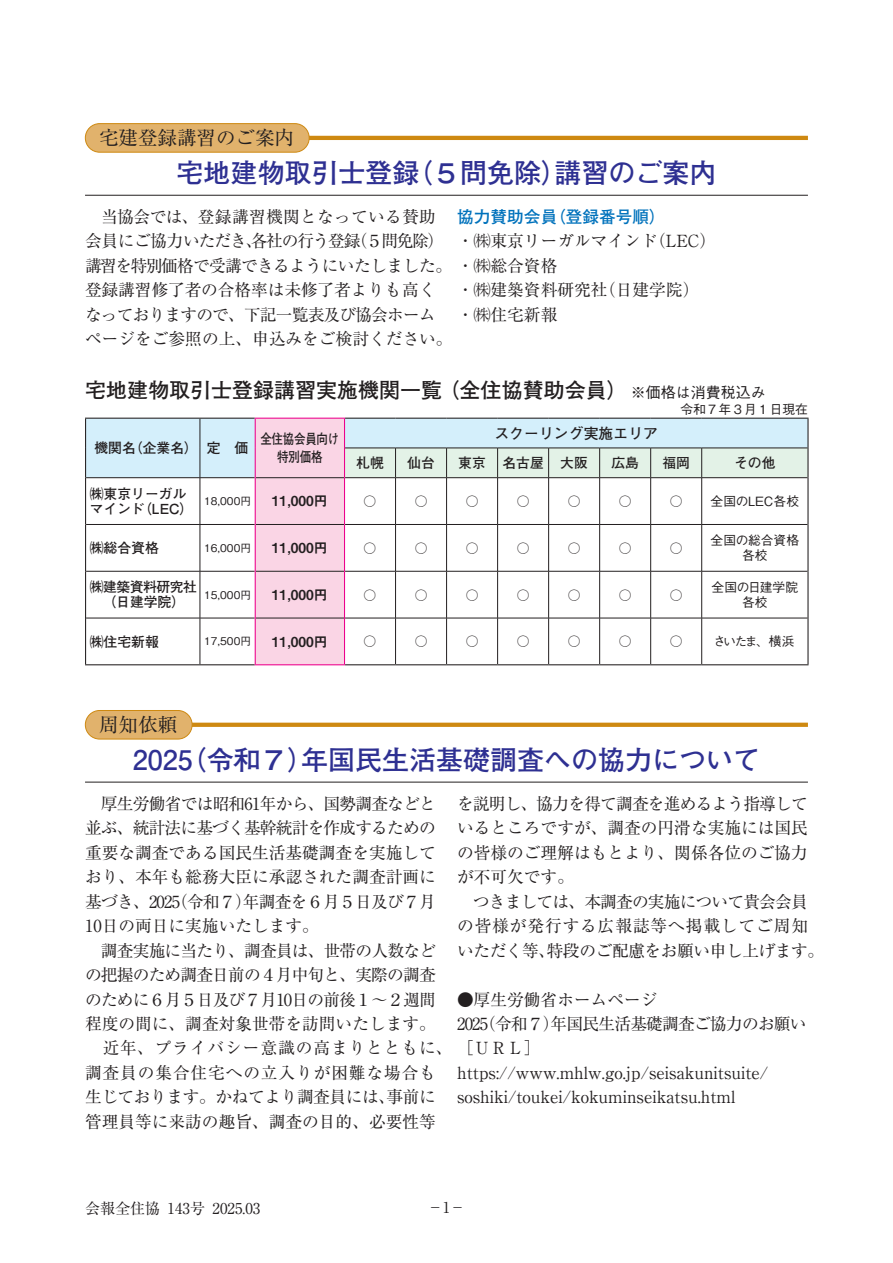
<style>
.page{position:relative;width:893px;height:1263px;background:#fff}
.page>*{position:absolute;margin:0;border:0;box-sizing:border-box;transform-origin:0 0}
.t1{font:700 27px "Futo Go B101 Pro";color:#2e3092}
.t2{font:700 21px "Futo Go B101 Pro";color:#231f20}
.t3{font:19.5px "Ryumin Pro";color:#231f20}
.t4{font:16.65px/24.5px "Ryumin Pro";letter-spacing:-.025em;color:#231f20}
.t5{font:16.65px/24.5px "Ryumin Pro";color:#231f20}
.t6{font:16.65px/24.5px "Ryumin Pro";letter-spacing:-.02em;color:#231f20}
.t7{font:16.65px/24.5px "Ryumin Pro";letter-spacing:-.045em;color:#231f20}
.t8{font:700 16.65px "Futo Go B101 Pr 5";color:#0072bc}
.t9{font:15px "Ryumin Pro";color:#231f20}
.t10{font:700 14.85px "Futo Go B101 Pro";color:#231f20}
.t11{font:700 13.8px/14.9px "Futo Go B101 Pro";color:#231f20}
.t12{font:13.8px "Midashi Go Pro MB31";color:#231f20}
.t13{font:700 13.8px/14.9px "Futo Go B101 Pro";letter-spacing:-.035em;color:#231f20;text-align:center}
.t14{font:700 13.8px/18.1px "Futo Go B101 Pro";letter-spacing:-.02em;color:#231f20;text-align:center;scale:.83 1}
.t15{font:500 12.75px/14.9px "Gothic BBB Pro";color:#231f20;text-align:center}
.t16{font:500 10.65px "Gothic BBB Pro";color:#231f20}
.s1{font-family:"Gothic BBB Pro";font-weight:500;font-size:15px}
</style>
<div class="page">
<hr style="left:170px;top:136px;width:638px;height:4px;background:#ce8911">
<div style="left:85px;top:124px;width:224px;height:28px;background:#e1b26c;border-radius:14px"></div>
<div style="left:85px;top:123px;width:224px;height:29px;border:1px solid #ce8911;border-radius:14px"></div>
<svg style="left:192px;top:723px;width:616px;height:4px;fill:#ce8911"></svg>
<div style="left:85px;top:710px;width:107px;height:29px;background:#e1b26c;border-radius:14px"></div>
<div style="left:85px;top:710px;width:107px;height:29px;border:1px solid #ce8911;border-radius:14px"></div>
<hr style="left:85px;top:195px;width:723px;height:1px;background:#231f20">
<hr style="left:85px;top:782px;width:723px;height:1px;background:#231f20">
<div style="left:255px;top:618px;width:89px;height:47px;background:#fad5e5"></div>
<hr style="left:86px;top:618px;width:114px;height:1px;background:#231f20">
<hr style="left:200px;top:618px;width:55px;height:1px;background:#231f20">
<hr style="left:200px;top:618px;width:1px;height:46px;background:#231f20">
<hr style="left:256px;top:618px;width:88px;height:1px;background:#231f20">
<hr style="left:345px;top:618px;width:51px;height:1px;background:#231f20">
<hr style="left:396px;top:618px;width:51px;height:1px;background:#231f20">
<hr style="left:395px;top:618px;width:1px;height:46px;background:#231f20">
<hr style="left:447px;top:618px;width:51px;height:1px;background:#231f20">
<hr style="left:446px;top:618px;width:1px;height:46px;background:#231f20">
<hr style="left:498px;top:618px;width:51px;height:1px;background:#231f20">
<hr style="left:497px;top:618px;width:1px;height:46px;background:#231f20">
<hr style="left:549px;top:618px;width:51px;height:1px;background:#231f20">
<hr style="left:548px;top:618px;width:1px;height:46px;background:#231f20">
<hr style="left:600px;top:618px;width:51px;height:1px;background:#231f20">
<hr style="left:599px;top:618px;width:1px;height:46px;background:#231f20">
<hr style="left:651px;top:618px;width:51px;height:1px;background:#231f20">
<hr style="left:650px;top:618px;width:1px;height:46px;background:#231f20">
<hr style="left:702px;top:618px;width:105px;height:1px;background:#231f20">
<hr style="left:701px;top:618px;width:1px;height:46px;background:#231f20">
<hr style="left:807px;top:618px;width:1px;height:46px;background:#231f20">
<hr style="left:85px;top:618px;width:1px;height:46px;background:#231f20">
<hr style="left:85px;top:664px;width:115px;height:1px;background:#231f20">
<hr style="left:200px;top:664px;width:55px;height:1px;background:#231f20">
<hr style="left:345px;top:664px;width:51px;height:1px;background:#231f20">
<hr style="left:396px;top:664px;width:51px;height:1px;background:#231f20">
<hr style="left:447px;top:664px;width:51px;height:1px;background:#231f20">
<hr style="left:498px;top:664px;width:51px;height:1px;background:#231f20">
<hr style="left:549px;top:664px;width:51px;height:1px;background:#231f20">
<hr style="left:600px;top:664px;width:51px;height:1px;background:#231f20">
<hr style="left:651px;top:664px;width:51px;height:1px;background:#231f20">
<hr style="left:702px;top:664px;width:106px;height:1px;background:#231f20">
<hr style="left:255px;top:618px;width:1px;height:46px;background:#ed028c">
<hr style="left:344px;top:618px;width:1px;height:46px;background:#ed028c">
<hr style="left:255px;top:664px;width:90px;height:1px;background:#ed028c">
<svg style="left:85px;top:418px;width:723px;height:200px"></svg>
<p class="t3" style="left:99px;top:123px;width:196px">宅建登録講習のご案内</p>
<h1 class="t1" style="left:176px;top:151px;width:542px">宅地建物取引士登録（５問免除）講習のご案内</h1>
<p class="t8" style="left:457px;top:203px;width:210px">協力賛助会員（登録番号順）</p>
<p class="t5" style="left:457px;top:228px;width:260px">・㈱東京リーガルマインド（LEC）</p>
<p class="t5" style="left:457px;top:276px;width:244px">・㈱建築資料研究社（日建学院）・㈱住宅新報</p>
<p class="t6" style="left:85px;top:203px;width:474px;text-indent:16px">当協会では、登録講習機関となっている賛助<br>会員にご協力いただき、各社の行う登録（５問免除）<br>講習を特別価格で受講できるようにいたしました。・㈱総合資格登録講習修了者の合格率は未修了者よりも高く<br>なっておりますので、下記一覧表及び協会ホーム<br>ページをご参照の上、申込みをご検討ください。</p>
<p class="t2" style="left:85px;top:373px;width:682px">宅地建物取引士登録講習実施機関一覧 （全住協賛助会員） <span class="s1">※価格は消費税込み</span></p>
<p class="t15" style="left:680px;top:400px;width:129px">令和７年３月１日現在</p>
<p class="t11" style="left:94px;top:439px;width:155px">機関名（企業名） 定　価</p>
<p class="t14" style="left:260px;top:428px;width:97px">全住協会員向け特別価格</p>
<p class="t10" style="left:494px;top:421px;width:165px">スクーリング実施エリア</p>
<p class="t11" style="left:356px;top:454px;width:29px">札幌</p>
<p class="t11" style="left:407px;top:454px;width:29px">仙台</p>
<p class="t11" style="left:458px;top:454px;width:131px">東京 名古屋 大阪</p>
<p class="t11" style="left:611px;top:454px;width:29px">広島</p>
<p class="t11" style="left:662px;top:454px;width:29px">福岡</p>
<p class="t11" style="left:734px;top:454px;width:43px">その他</p>
<p class="t11" style="left:90px;top:484px;width:105px">㈱東京リーガルマインド（LEC）</p>
<p class="t16" style="left:204px;top:493px;width:48px">18,000円</p>
<p class="t12" style="left:272px;top:490px;width:57px">11,000円</p>
<p class="t15" style="left:364px;top:492px;width:14px">○</p>
<p class="t15" style="left:415px;top:492px;width:14px">○</p>
<p class="t15" style="left:466px;top:492px;width:14px">○</p>
<p class="t15" style="left:517px;top:492px;width:14px">○</p>
<p class="t15" style="left:568px;top:492px;width:14px">○</p>
<p class="t15" style="left:619px;top:492px;width:14px">○</p>
<p class="t15" style="left:670px;top:492px;width:131px">○ 全国のLEC各校</p>
<p class="t11" style="left:90px;top:539px;width:71px">㈱総合資格</p>
<p class="t16" style="left:204px;top:539px;width:48px">16,000円</p>
<p class="t12" style="left:272px;top:537px;width:57px">11,000円</p>
<p class="t15" style="left:364px;top:539px;width:14px">○</p>
<p class="t15" style="left:415px;top:539px;width:14px">○</p>
<p class="t15" style="left:466px;top:539px;width:14px">○</p>
<p class="t15" style="left:517px;top:539px;width:14px">○</p>
<p class="t15" style="left:568px;top:539px;width:14px">○</p>
<p class="t15" style="left:619px;top:539px;width:14px">○</p>
<p class="t15" style="left:670px;top:539px;width:14px">○</p>
<p class="t15" style="left:711px;top:531px;width:90px">全国の総合資格各校</p>
<p class="t13" style="left:90px;top:578px;width:109px">㈱建築資料研究社（日建学院）</p>
<p class="t16" style="left:204px;top:586px;width:48px">15,000円</p>
<p class="t12" style="left:272px;top:584px;width:57px">11,000円</p>
<p class="t15" style="left:364px;top:586px;width:14px">○</p>
<p class="t15" style="left:415px;top:586px;width:14px">○</p>
<p class="t15" style="left:466px;top:586px;width:14px">○</p>
<p class="t15" style="left:517px;top:586px;width:14px">○</p>
<p class="t15" style="left:568px;top:586px;width:14px">○</p>
<p class="t15" style="left:619px;top:586px;width:14px">○</p>
<p class="t15" style="left:670px;top:586px;width:14px">○</p>
<p class="t15" style="left:712px;top:578px;width:88px">全国の日建学院各校</p>
<p class="t11" style="left:90px;top:632px;width:71px">㈱住宅新報</p>
<p class="t16" style="left:204px;top:633px;width:48px">17,500円</p>
<p class="t12" style="left:272px;top:630px;width:57px">11,000円</p>
<p class="t15" style="left:364px;top:632px;width:14px">○</p>
<p class="t15" style="left:415px;top:632px;width:14px">○</p>
<p class="t15" style="left:466px;top:632px;width:14px">○</p>
<p class="t15" style="left:517px;top:632px;width:14px">○</p>
<p class="t15" style="left:568px;top:632px;width:14px">○</p>
<p class="t15" style="left:619px;top:632px;width:14px">○</p>
<p class="t15" style="left:670px;top:632px;width:14px">○</p>
<p class="t15" style="left:713px;top:632px;width:83px">さいたま、横浜</p>
<p class="t3" style="left:99px;top:709px;width:79px">周知依頼</p>
<h1 class="t1" style="left:133px;top:738px;width:629px">2025（令和７）年国民生活基礎調査への協力について</h1>
<p class="t5" style="left:457px;top:790px;width:369px">を説明し、協力を得て調査を進めるよう指導しているところですが、調査の円滑な実施には国民の皆様のご理解はもとより、関係各位のご協力が不可欠です。<br>　つきましては、本調査の実施について貴会会員の皆様が発行する広報誌等へ掲載してご周知いただく等、特段のご配慮をお願い申し上げます。</p>
<p class="t7" style="left:457px;top:986px;width:351px">●厚生労働省ホームページ<br>2025（令和７）年国民生活基礎調査ご協力のお願い</p>
<p class="t5" style="left:457px;top:1059px;width:313px">https://www.mhlw.go.jp/seisakunitsuite/ soshiki/toukei/kokuminseikatsu.html</p>
<p class="t4" style="left:85px;top:790px;width:457px">　厚生労働省では昭和61年から、国勢調査などと<br>並ぶ、統計法に基づく基幹統計を作成するための<br>重要な調査である国民生活基礎調査を実施して<br>おり、本年も総務大臣に承認された調査計画に<br>基づき、2025（令和７）年調査を６月５日及び７月<br>10日の両日に実施いたします。<br>　調査実施に当たり、調査員は、世帯の人数など<br>の把握のため調査日前の４月中旬と、実際の調査<br>のために６月５日及び７月10日の前後１～２週間<br>程度の間に、調査対象世帯を訪問いたします。<br>　近年、プライバシー意識の高まりとともに、［ＵＲＬ］調査員の集合住宅への立入りが困難な場合も<br>生じております。かねてより調査員には、事前に<br>管理員等に来訪の趣旨、調査の目的、必要性等</p>
<p class="t9" style="left:85px;top:1196px;width:177px">会報全住協 143号 2025.03</p>
<p class="t9" style="left:428px;top:1196px;width:39px">−1−</p>
</div>
